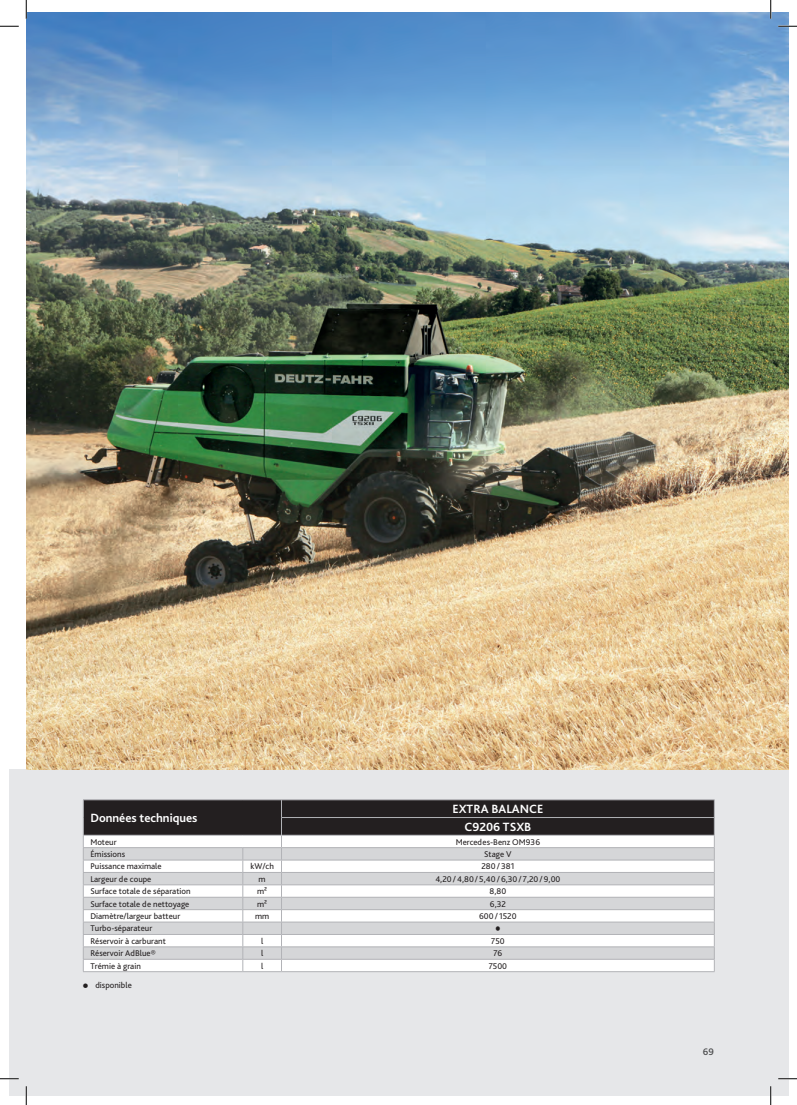
<style>
.page{position:relative;width:797px;height:1105px;background:#fff}
.page>*{position:absolute;margin:0;border:0;box-sizing:border-box;transform-origin:0 0}
.Tabelle_Headline_10{font:700 12.5px "Bliss Pro";color:#fff}
.tabella{font:condensed 12.5px "Helvetica Neue LT Std";color:#231f20;scale:.9 1}
.Pagina{font:500 10px "Bliss Pro";color:#4b4c4d}
.Tabelle_Fließtext_7{font:8.75px "Bliss Pro";color:#231f20}
.tabella-2{font:8.75px "Bliss Pro";color:#231f20}
</style>
<div class="page">
<div style="left:9px;top:769px;width:779px;height:327px;background:#e6e7e9"></div>
<img style="left:26px;top:12px;width:762px;height:757px">
<hr style="left:83px;top:799px;width:160px;height:1px;background:#b2b3b7">
<hr style="left:243px;top:799px;width:38px;height:1px;background:#b2b3b7">
<hr style="left:281px;top:799px;width:433px;height:1px;background:#b2b3b7">
<svg style="left:83px;top:800px;width:632px;height:171px;background:#bfbfc0"></svg>
<hr style="left:83px;top:971px;width:160px;height:1px;background:#b2b3b7">
<hr style="left:243px;top:971px;width:38px;height:1px;background:#b2b3b7">
<hr style="left:281px;top:971px;width:433px;height:1px;background:#b2b3b7">
<svg style="left:0;top:25px;width:19px;height:2px"></svg>
<svg style="left:778px;top:25px;width:19px;height:2px"></svg>
<svg style="left:0;top:1078px;width:19px;height:1px"></svg>
<svg style="left:778px;top:1078px;width:19px;height:1px"></svg>
<svg style="left:25px;top:0;width:2px;height:19px"></svg>
<svg style="left:25px;top:1086px;width:2px;height:19px"></svg>
<svg style="left:770px;top:0;width:1px;height:19px"></svg>
<svg style="left:770px;top:1086px;width:1px;height:19px"></svg>
<p class="Tabelle_Headline_10" style="left:90px;top:810px;width:109px">Données techniques</p>
<p class="Tabelle_Headline_10" style="left:452px;top:801px;width:92px">EXTRA BALANCE</p>
<p class="Tabelle_Headline_10" style="left:464px;top:819px;width:68px">C9206 TSXB</p>
<p class="tabella-2" style="left:90px;top:836px;width:28px">Moteur</p>
<p class="tabella-2" style="left:456px;top:836px;width:86px">Mercedes-Benz OM936</p>
<p class="Tabelle_Fließtext_7" style="left:90px;top:849px;width:36px">Émissions</p>
<p class="Tabelle_Fließtext_7" style="left:484px;top:849px;width:29px">Stage V</p>
<p class="Tabelle_Fließtext_7" style="left:90px;top:861px;width:73px">Puissance maximale</p>
<p class="Tabelle_Fließtext_7" style="left:250px;top:861px;width:25px">kW/ch</p>
<p class="Tabelle_Fließtext_7" style="left:481px;top:861px;width:34px">280/381</p>
<p class="Tabelle_Fließtext_7" style="left:90px;top:873px;width:63px">Largeur de coupe</p>
<p class="Tabelle_Fließtext_7" style="left:258px;top:873px;width:9px">m</p>
<p class="Tabelle_Fließtext_7" style="left:435px;top:873px;width:126px">4,20/4,80/5,40/6,30/ 7,20/9,00</p>
<p class="Tabelle_Fließtext_7" style="left:90px;top:886px;width:102px">Surface totale de séparation</p>
<p class="Tabelle_Fließtext_7" style="left:257px;top:886px;width:12px">m²</p>
<p class="Tabelle_Fließtext_7" style="left:489px;top:886px;width:18px">8,80</p>
<p class="Tabelle_Fließtext_7" style="left:90px;top:898px;width:100px">Surface totale de nettoyage</p>
<p class="Tabelle_Fließtext_7" style="left:257px;top:898px;width:12px">m²</p>
<p class="Tabelle_Fließtext_7" style="left:490px;top:898px;width:18px">6,32</p>
<p class="Tabelle_Fließtext_7" style="left:90px;top:911px;width:91px">Diamètre/largeur batteur</p>
<p class="Tabelle_Fließtext_7" style="left:255px;top:911px;width:16px">mm</p>
<p class="Tabelle_Fließtext_7" style="left:479px;top:911px;width:39px">600/ 1520</p>
<p class="Tabelle_Fließtext_7" style="left:90px;top:923px;width:63px">Turbo-séparateur</p>
<p class="tabella" style="left:495px;top:921px;width:8px">•</p>
<p class="Tabelle_Fließtext_7" style="left:90px;top:935px;width:77px">Réservoir à carburant</p>
<p class="Tabelle_Fließtext_7" style="left:261px;top:935px;width:4px">l</p>
<p class="Tabelle_Fließtext_7" style="left:491px;top:935px;width:15px">750</p>
<p class="Tabelle_Fließtext_7" style="left:90px;top:948px;width:67px">Réservoir AdBlue®</p>
<p class="Tabelle_Fließtext_7" style="left:261px;top:948px;width:4px">l</p>
<p class="Tabelle_Fließtext_7" style="left:493px;top:948px;width:10px">76</p>
<p class="Tabelle_Fließtext_7" style="left:90px;top:960px;width:52px">Trémie à grain</p>
<p class="Tabelle_Fließtext_7" style="left:261px;top:960px;width:4px">l</p>
<p class="Tabelle_Fließtext_7" style="left:488px;top:960px;width:20px">7500</p>
<p class="tabella-2" style="left:95px;top:980px;width:38px">disponible</p>
<p class="Pagina" style="left:703px;top:1045px;width:13px">69</p>
</div>
